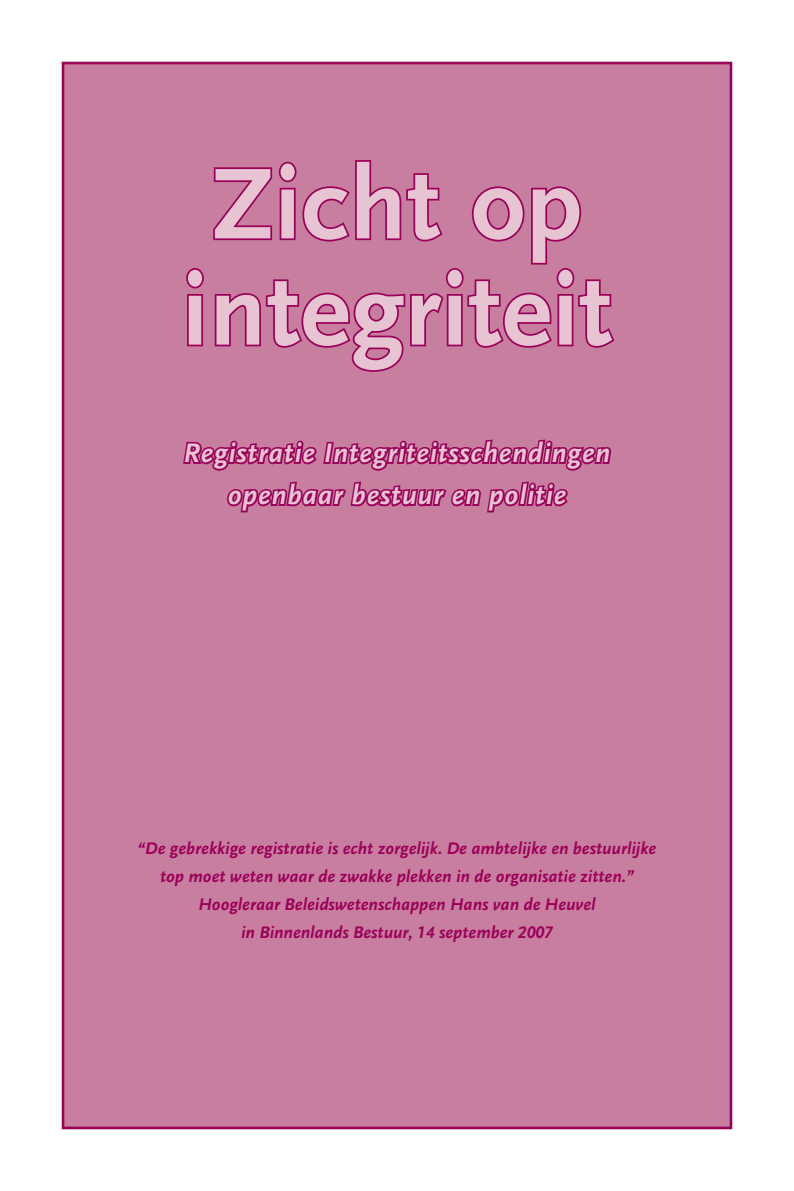
<style>
.page{position:relative;width:794px;height:1191px;background:#fff}
.page>*{position:absolute;margin:0;border:0;box-sizing:border-box;transform-origin:0 0}
.t1{font:700 105px/106.2px "Scala Sans";letter-spacing:.01em;color:#e6c4d2}
.t2{font:italic 700 28px/42px "Scala Sans";letter-spacing:.03em;color:#e6c4d2;text-align:center}
.t3{font:italic 700 17.5px/28px "Scala Sans LF";color:#9c0159;text-align:center}
</style>
<div class="page">
<div style="left:62px;top:62px;width:670px;height:1067px;background:#c87e9f;border:3px solid #9c0159"></div>
<svg style="left:186px;top:160px;width:429px;height:212px"></svg>
<svg style="left:183px;top:439px;width:429px;height:74px"></svg>
<h1 class="t1" style="left:182px;top:154px;width:431px">Zicht op integriteit</h1>
<h2 class="t2" style="left:183px;top:433px;width:428px">Registratie Integriteitsschendingen openbaar bestuur en politie</h2>
<p class="t3" style="left:138px;top:835px;width:520px">“De gebrekkige registratie is echt zorgelijk. De ambtelijke en bestuurlijke top moet weten waar de zwakke plekken in de organisatie zitten.” Hoogleraar Beleidswetenschappen Hans van de Heuvel<br>in Binnenlands Bestuur, 14 september 2007</p>
</div>
